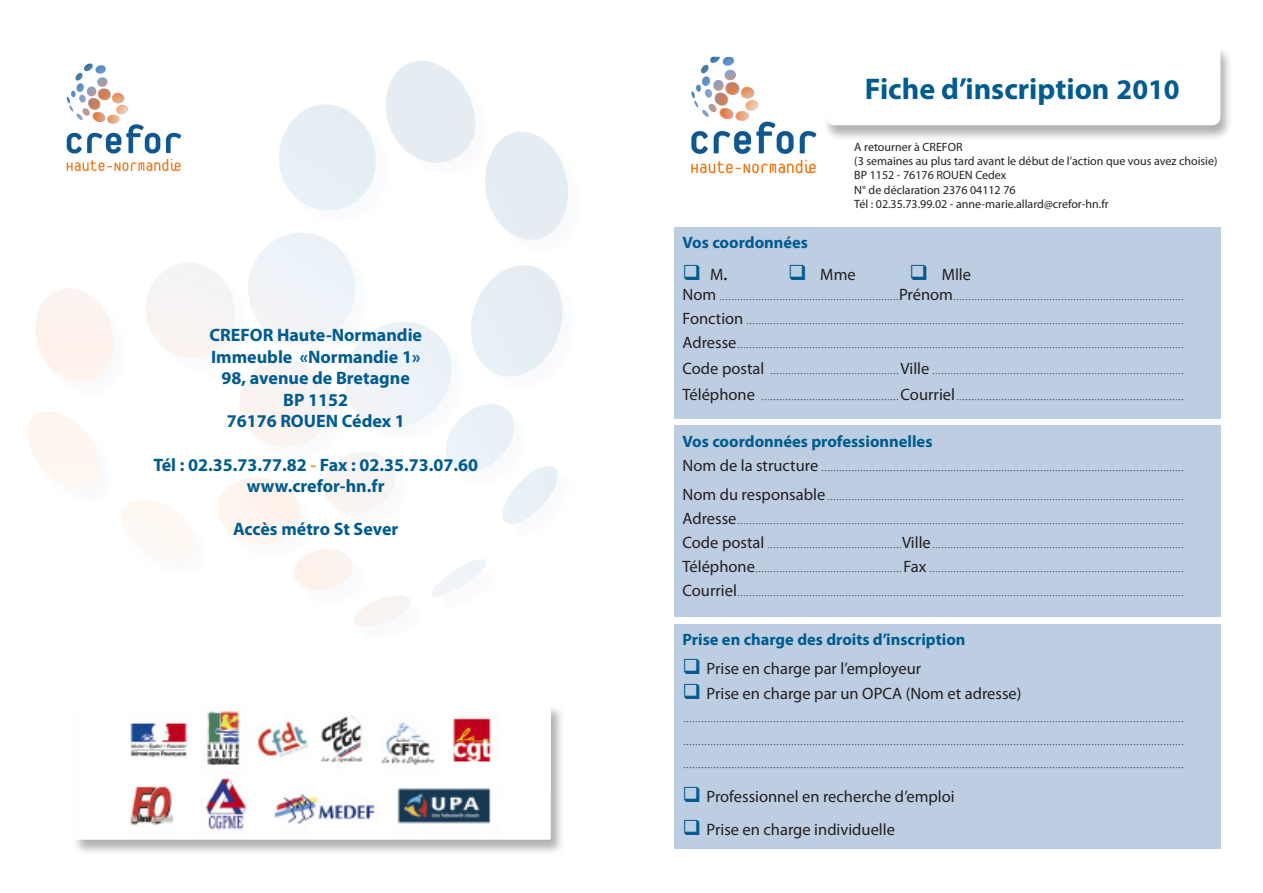
<style>
.page{position:relative;width:1263px;height:893px;background:#fff}
.page>*{position:absolute;margin:0;border:0;box-sizing:border-box;transform-origin:0 0}
.t1{font:700 30px "Myriad Pro";color:#005b8f}
.t2{font:700 18px "Myriad Pro";color:#005b8f}
.t3{font:16.5px "Myriad Pro";color:#231f20}
.t4{font:700 16.5px "Myriad Pro";color:#005b8f}
.t5{font:12px "Times New Roman";color:#231f20}
.t6{font:12px "Myriad Pro";color:#231f20}
.s1{color:#f7971d}
.s2{font-size:28.5px}
.s3{color:#005b8f}
.s4{font-family:"Times New Roman";font-weight:700}
.s5{font-family:"Myriad Pro";font-size:16.5px}
</style>
<div class="page">
<svg style="left:28px;top:61px;width:540px;height:566px"></svg>
<div style="left:822px;top:45px;width:411px;height:97px;background:#231f20;opacity:.35"></div>
<div style="left:826px;top:45px;width:394px;height:80px;background:#fff;border-radius:9px"></div>
<div style="left:674px;top:227px;width:546px;height:192px;background:#bdcee2"></div>
<div style="left:674px;top:425px;width:546px;height:192px;background:#bdcee2"></div>
<div style="left:674px;top:624px;width:546px;height:224px;background:#bdcee2"></div>
<img style="left:691px;top:58px;width:132px;height:116px">
<div style="left:73px;top:704px;width:493px;height:152px;background:#231f20;opacity:.35"></div>
<svg style="left:74px;top:704px;width:478px;height:136px"></svg>
<img style="left:43px;top:61px;width:146px;height:118px">
<p class="t2" style="left:209px;top:323px;width:214px">CREFOR Haute-Normandie</p>
<p class="t2" style="left:211px;top:345px;width:211px">Immeuble «Normandie 1»</p>
<p class="t2" style="left:222px;top:366px;width:190px">98, avenue de Bretagne</p>
<p class="t2" style="left:283px;top:388px;width:66px">BP 1152</p>
<p class="t2" style="left:227px;top:410px;width:179px">76176 ROUEN Cédex 1</p>
<p class="t2" style="left:153px;top:453px;width:326px">Tél : 02.35.73.77.82 <span class="s1">-</span> Fax : 02.35.73.07.60</p>
<p class="t2" style="left:247px;top:474px;width:139px">www.crefor-hn.fr</p>
<p class="t2" style="left:233px;top:518px;width:167px">Accès métro St Sever</p>
<p class="t1" style="left:865px;top:69px;width:316px">Fiche d’inscription <span class="s2">2010</span></p>
<p class="t6" style="left:854px;top:139px;width:110px">A retourner à CREFOR</p>
<p class="t6" style="left:854px;top:154px;width:365px">(3 semaines au plus tard avant le début de l’action que vous avez choisie)</p>
<p class="t6" style="left:854px;top:168px;width:154px">BP 1152 - 76176 ROUEN Cedex</p>
<p class="t6" style="left:854px;top:182px;width:163px">N° de déclaration 2376 04112 76</p>
<p class="t6" style="left:854px;top:197px;width:256px">Tél : 02.35.73.99.02 - anne-marie.allard@crefor-hn.fr</p>
<p class="t4" style="left:682px;top:232px;width:127px">Vos coordonnées</p>
<p class="t3" style="left:682px;top:265px;width:47px"><span class="s3">❑</span> M<span class="s4">.</span></p>
<p class="t3" style="left:788px;top:265px;width:69px"><span class="s3">❑</span> Mme</p>
<p class="t3" style="left:909px;top:265px;width:63px"><span class="s3">❑</span> Mlle</p>
<p class="t5" style="left:682px;top:288px;width:503px"><span class="s5">Nom</span> ............................................................<span class="s5">Prénom</span>.............................................................................</p>
<p class="t5" style="left:682px;top:312px;width:503px"><span class="s5">Fonction</span> ..................................................................................................................................................</p>
<p class="t5" style="left:682px;top:336px;width:503px"><span class="s5">Adresse</span>.....................................................................................................................................................</p>
<p class="t5" style="left:682px;top:362px;width:503px"><span class="s5">Code postal</span> ...........................................<span class="s5">Ville</span> ....................................................................................</p>
<p class="t5" style="left:682px;top:388px;width:503px"><span class="s5">Téléphone</span> ..............................................<span class="s5">Courriel</span>............................................................................</p>
<p class="t4" style="left:682px;top:431px;width:251px">Vos coordonnées professionnelles</p>
<p class="t5" style="left:682px;top:459px;width:503px"><span class="s5">Nom de la structure</span> .........................................................................................................................</p>
<p class="t5" style="left:682px;top:488px;width:503px"><span class="s5">Nom du responsable</span>.......................................................................................................................</p>
<p class="t5" style="left:682px;top:512px;width:503px"><span class="s5">Adresse</span>.....................................................................................................................................................</p>
<p class="t5" style="left:682px;top:536px;width:503px"><span class="s5">Code postal</span> .............................................<span class="s5">Ville</span>....................................................................................</p>
<p class="t5" style="left:682px;top:560px;width:503px"><span class="s5">Téléphone</span>.................................................<span class="s5">Fax</span> .....................................................................................</p>
<p class="t5" style="left:682px;top:584px;width:503px"><span class="s5">Courriel</span>.....................................................................................................................................................</p>
<p class="t4" style="left:682px;top:628px;width:284px">Prise en charge des droits d’inscription</p>
<p class="t3" style="left:682px;top:658px;width:240px"><span class="s3">❑</span> Prise en charge par l’employeur</p>
<p class="t3" style="left:682px;top:684px;width:340px"><span class="s3">❑</span> Prise en charge par un OPCA (Nom et adresse)</p>
<p class="t5" style="left:683px;top:710px;width:502px">.......................................................................................................................................................................</p>
<p class="t5" style="left:683px;top:733px;width:502px">.......................................................................................................................................................................</p>
<p class="t5" style="left:683px;top:756px;width:502px">.......................................................................................................................................................................</p>
<p class="t3" style="left:682px;top:786px;width:274px"><span class="s3">❑</span> Professionnel en recherche d’emploi</p>
<p class="t3" style="left:682px;top:820px;width:214px"><span class="s3">❑</span> Prise en charge individuelle</p>
</div>
